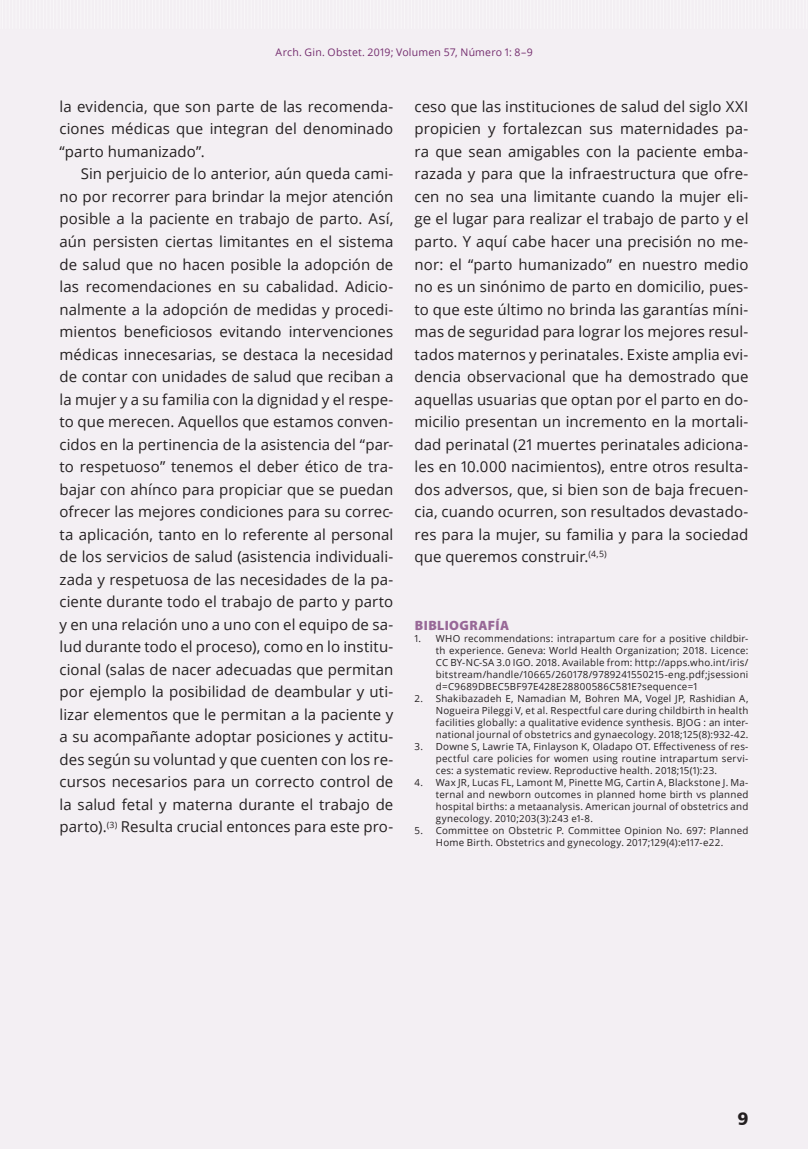
<style>
.page{position:relative;width:808px;height:1149px;background:#fff}
.page>*{position:absolute;margin:0;border:0;box-sizing:border-box;transform-origin:0 0}
.Primero_normal{font:900 18px "Frutigerlarghe";color:#231f20}
.Primero{font:15px/22.5px "Open Sans";letter-spacing:.005em;color:#231f20;text-align:justify}
.Subtítulo_1{font:900 13.5px "Myriad Pro";letter-spacing:.035em;color:#986897}
.Primero_normal-2{font:10.5px "Open Sans";letter-spacing:.02em;color:#742d6e}
.Bibliografía{font:9.75px/12px "Open Sans";letter-spacing:.025em;color:#231f20;text-align:justify}
</style>
<div class="page">
<div style="left:0;top:0;width:808px;height:1148px;background:#f3eff3"></div>
<p class="Primero_normal-2" style="left:276px;top:45px;width:258px">Arch. Gin. Obstet. 2019; Volumen 57, Número 1: 8–9</p>
<p class="Primero" style="left:60px;top:95px;width:335px">la evidencia, que son parte de las recomenda&shy;ciones médicas que integran del denominado “parto humanizado”.</p>
<p class="Primero" style="left:60px;top:162px;width:335px;text-indent:21px">Sin perjuicio de lo anterior, aún queda cami&shy;no por recorrer para brindar la mejor atención posible a la paciente en trabajo de parto. Así, aún persisten ciertas limitantes en el sistema de salud que no hacen posible la adopción de las recomendaciones en su cabalidad. Adicio&shy;nalmente a la adopción de medidas y procedi&shy;mientos beneficiosos evitando intervenciones médicas innecesarias, se destaca la necesidad de contar con unidades de salud que reciban a la mujer y a su familia con la dignidad y el respe&shy;to que merecen. Aquellos que estamos conven&shy;cidos en la pertinencia de la asistencia del “par&shy;to respetuoso” tenemos el deber ético de tra&shy;bajar con ahínco para propiciar que se puedan ofrecer las mejores condiciones para su correc&shy;ta aplicación, tanto en lo referente al personal de los servicios de salud (asistencia individuali&shy;zada y respetuosa de las necesidades de la pa&shy;ciente durante todo el trabajo de parto y parto y en una relación uno a uno con el equipo de sa&shy;lud durante todo el proceso), como en lo institu&shy;cional (salas de nacer adecuadas que permitan por ejemplo la posibilidad de deambular y uti&shy;lizar elementos que le permitan a la paciente y a su acompañante adoptar posiciones y actitu&shy;des según su voluntad y que cuenten con los re&shy;cursos necesarios para un correcto control de la salud fetal y materna durante el trabajo de parto).<sup>(3)</sup> Resulta crucial entonces para este pro-</p>
<p class="Primero" style="left:415px;top:95px;width:335px">ceso que las instituciones de salud del siglo XXI propicien y fortalezcan sus maternidades pa&shy;ra que sean amigables con la paciente emba&shy;razada y para que la infraestructura que ofre&shy;cen no sea una limitante cuando la mujer eli&shy;ge el lugar para realizar el trabajo de parto y el parto. Y aquí cabe hacer una precisión no me&shy;nor: el “parto humanizado” en nuestro medio no es un sinónimo de parto en domicilio, pues&shy;to que este último no brinda las garantías míni&shy;mas de seguridad para lograr los mejores resul&shy;tados maternos y perinatales. Existe amplia evi&shy;dencia observacional que ha demostrado que aquellas usuarias que optan por el parto en do&shy;micilio presentan un incremento en la mortali&shy;dad perinatal (21 muertes perinatales adiciona&shy;les en 10.000 nacimientos), entre otros resulta&shy;dos adversos, que, si bien son de baja frecuen&shy;cia, cuando ocurren, son resultados devastado&shy;res para la mujer, su familia y para la sociedad que queremos construir.<sup>(4,5)</sup></p>
<p class="Subtítulo_1" style="left:415px;top:617px;width:96px">BIBLIOGRAFÍA</p>
<p class="Bibliografía" style="left:436px;top:632px;width:314px;text-indent:-21px">1. WHO recommendations: intrapartum care for a positive childbir&shy;th experience. Geneva: World Health Organization; 2018. Licence:<br>CC BY-NC-SA 3.0 IGO. 2018. Available from: http://apps.who.int/iris/ bitstream/handle/10665/260178/9789241550215-eng.pdf;jsessioni d=C9689DBEC5BF97E428E28800586C581E?sequence=1</p>
<p class="Bibliografía" style="left:436px;top:692px;width:314px;text-indent:-21px">2. Shakibazadeh E, Namadian M, Bohren MA, Vogel JP, Rashidian A, Nogueira Pileggi V, et al. Respectful care during childbirth in health facilities globally: a qualitative evidence synthesis. BJOG : an inter&shy;national journal of obstetrics and gynaecology. 2018;125(8):932-42.</p>
<p class="Bibliografía" style="left:436px;top:740px;width:314px;text-indent:-21px">3. Downe S, Lawrie TA, Finlayson K, Oladapo OT. Effectiveness of res&shy;pectful care policies for women using routine intrapartum servi&shy;ces: a systematic review. Reproductive health. 2018;15(1):23.</p>
<p class="Bibliografía" style="left:436px;top:776px;width:314px;text-indent:-21px">4. Wax JR, Lucas FL, Lamont M, Pinette MG, Cartin A, Blackstone J. Ma&shy;ternal and newborn outcomes in planned home birth vs planned hospital births: a metaanalysis. American journal of obstetrics and gynecology. 2010;203(3):243 e1-8.</p>
<p class="Bibliografía" style="left:415px;top:824px;width:335px;text-align:center">5. Committee on Obstetric P. Committee Opinion No. 697: Planned<br>Home Birth. Obstetrics and gynecology. 2017;129(4):e117-e22.</p>
<p class="Primero_normal" style="left:737px;top:1106px;width:13px">9</p>
</div>
